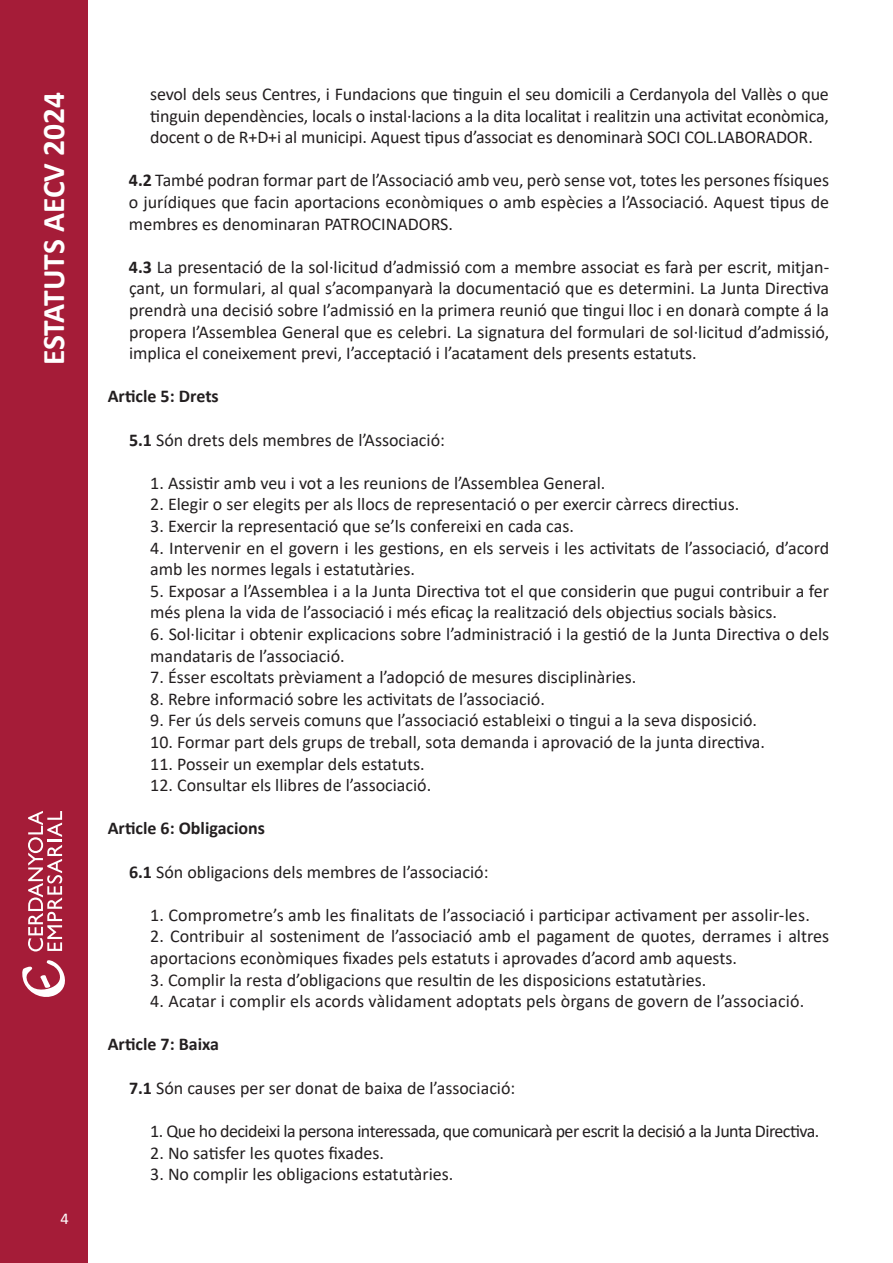
<style>
.page{position:relative;width:893px;height:1263px;background:#fff}
.page>*{position:absolute;margin:0;border:0;box-sizing:border-box;transform-origin:0 0}
.t1{font:700 31.5px "Calibri";color:#fff}
.t2{font:18px/21.6px "Calibri";color:#231f20}
.t3{font:18px "Calibri";letter-spacing:-.03em;color:#231f20}
.t4{font:700 18px "Calibri";color:#231f20}
.t5{font:16.5px "Calibri";color:#fff}
.s1{font-weight:700}
</style>
<div class="page">
<div style="left:0;top:0;width:88px;height:1263px;background:#a51c38"></div>
<svg style="left:22px;top:960px;width:43px;height:37px"></svg>
<svg style="left:28px;top:811px;width:34px;height:140px"></svg>
<h1 class="t1" style="left:31px;top:365px;width:275px;rotate:-90deg">ESTATUTS AECV 2024</h1>
<p class="t2" style="left:150px;top:83px;width:680px;text-align:justify">sevol dels seus Centres, i Fundacions que tinguin el seu domicili a Cerdanyola del Vallès o que tinguin dependències, locals o instal·lacions a la dita localitat i realitzin una activitat econòmica, docent o de R+D+i al municipi. Aquest tipus d’associat es denominarà SOCI COL.LABORADOR.</p>
<p class="t2" style="left:129px;top:169px;width:702px;text-align:justify"><span class="s1">4.2</span> També podran formar part de l’Associació amb veu, però sense vot, totes les persones físiques o jurídiques que facin aportacions econòmiques o amb espècies a l’Associació. Aquest tipus de membres es denominaran PATROCINADORS.</p>
<p class="t2" style="left:129px;top:256px;width:702px;text-align:justify"><span class="s1">4.3</span> La presentació de la sol·licitud d’admissió com a membre associat es farà per escrit, mitjan&shy;çant, un formulari, al qual s’acompanyarà la documentació que es determini. La Junta Directiva prendrà una decisió sobre I’admissió en la primera reunió que tingui lloc i en donarà compte á la propera I’Assemblea General que es celebri. La signatura del formulari de sol·licitud d’admissió, implica el coneixement previ, I’acceptació i l’acatament dels presents estatuts.</p>
<p class="t4" style="left:108px;top:384px;width:113px">Article 5: Drets</p>
<p class="t2" style="left:129px;top:428px;width:318px"><span class="s1">5.1</span> Són drets dels membres de l’Associació:</p>
<p class="t2" style="left:150px;top:472px;width:457px">1. Assistir amb veu i vot a les reunions de l’Assemblea General.</p>
<p class="t2" style="left:150px;top:493px;width:590px">2. Elegir o ser elegits per als llocs de representació o per exercir càrrecs directius.</p>
<p class="t2" style="left:150px;top:515px;width:425px">3. Exercir la representació que se’ls confereixi en cada cas.</p>
<p class="t2" style="left:150px;top:536px;width:680px">4. Intervenir en el govern i les gestions, en els serveis i les activitats de l’associació, d’acord amb les normes legals i estatutàries.</p>
<p class="t2" style="left:150px;top:580px;width:680px">5. Exposar a l’Assemblea i a la Junta Directiva tot el que considerin que pugui contribuir a fer més plena la vida de l’associació i més eficaç la realització dels objectius socials bàsics.</p>
<p class="t2" style="left:150px;top:623px;width:680px">6. Sol·licitar i obtenir explicacions sobre l’administració i la gestió de la Junta Directiva o dels mandataris de l’associació.</p>
<p class="t2" style="left:150px;top:666px;width:488px">7. Ésser escoltats prèviament a l’adopció de mesures disciplinàries.</p>
<p class="t2" style="left:150px;top:688px;width:396px">8. Rebre informació sobre les activitats de l’associació.</p>
<p class="t2" style="left:150px;top:709px;width:608px">9. Fer ús dels serveis comuns que l’associació estableixi o tingui a la seva disposició.</p>
<p class="t2" style="left:150px;top:731px;width:616px">10. Formar part dels grups de treball, sota demanda i aprovació de la junta directiva.</p>
<p class="t2" style="left:150px;top:752px;width:276px">11. Posseir un exemplar dels estatuts.</p>
<p class="t2" style="left:150px;top:774px;width:283px">12. Consultar els llibres de l’associació.</p>
<p class="t4" style="left:108px;top:816px;width:159px">Article 6: Obligacions</p>
<p class="t2" style="left:129px;top:860px;width:361px"><span class="s1">6.1</span> Són obligacions dels membres de l’associació:</p>
<p class="t2" style="left:150px;top:904px;width:661px">1. Comprometre’s amb les finalitats de l’associació i participar activament per assolir-les.</p>
<p class="t2" style="left:150px;top:925px;width:680px">2. Contribuir al sosteniment de l’associació amb el pagament de quotes, derrames i altres aportacions econòmiques fixades pels estatuts i aprovades d’acord amb aquests.</p>
<p class="t2" style="left:150px;top:968px;width:558px">3. Complir la resta d’obligacions que resultin de les disposicions estatutàries.</p>
<p class="t2" style="left:150px;top:990px;width:656px">4. Acatar i complir els acords vàlidament adoptats pels òrgans de govern de l’associació.</p>
<p class="t4" style="left:108px;top:1032px;width:113px">Article 7: Baixa</p>
<p class="t2" style="left:129px;top:1076px;width:388px"><span class="s1">7.1</span> Són causes per ser donat de baixa de l’associació:</p>
<p class="t3" style="left:150px;top:1118px;width:671px">1. Que ho decideixi la persona interessada, que comunicarà per escrit la decisió a la Junta Directiva.</p>
<p class="t2" style="left:150px;top:1141px;width:235px">2. No satisfer les quotes fixades.</p>
<p class="t2" style="left:150px;top:1163px;width:305px">3. No complir les obligacions estatutàries.</p>
<p class="t5" style="left:61px;top:1207px;width:10px">4</p>
</div>
